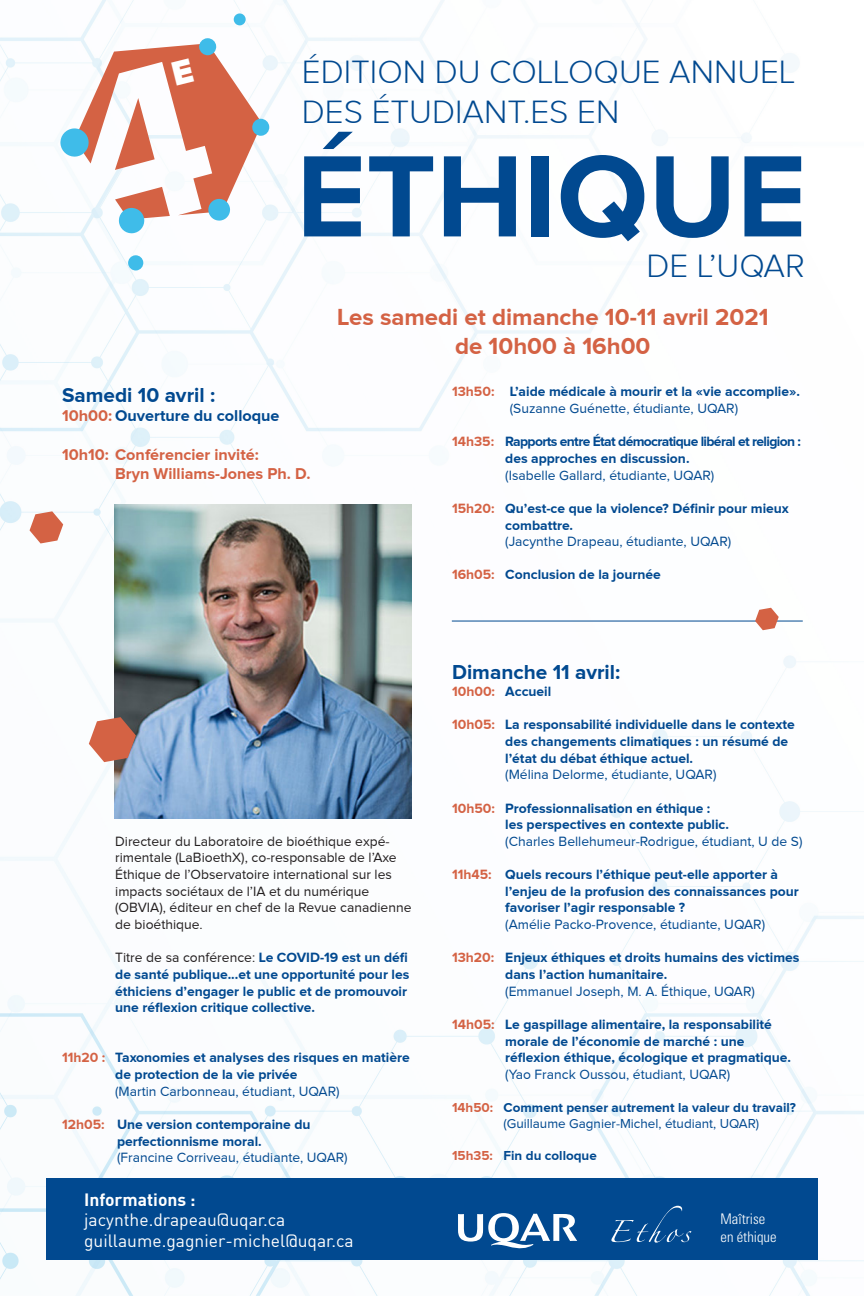
<style>
.page{position:relative;width:864px;height:1296px;background:#fff}
.page>*{position:absolute;margin:0;border:0;box-sizing:border-box;transform-origin:0 0}
.t1{font:700 120px "Proxima Nova";color:#014990}
.t2{font:300 33.3px/40px "Proxima Nova";color:#014990}
.t3{font:700 24px/28.8px "Proxima Nova";color:#d46244;text-align:center}
.t4{font:700 20.8px "Proxima Nova";color:#014990}
.t5{font:17.4px "DIN";color:#fff}
.t6{font:700 17.4px "DIN";color:#fff}
.t7{font:700 16.2px/19.4px "Proxima Nova";color:#d46244}
.t8{font:700 16.2px "Proxima Nova";color:#014990}
.t9{font:300 condensed 14.6px/17.6px "Univers";color:#fff}
.t10{font:700 13.9px/16.7px "Proxima Nova";color:#014990}
.t11{font:13.9px/16.7px "Proxima Nova";color:#231f20}
.t12{font:700 13.9px/16.7px "Proxima Nova";letter-spacing:-.045em;color:#014990}
.t13{font:700 13.4px/16.1px "Proxima Nova";color:#014990}
.s1{color:#d46244}
.s2{font-weight:400}
.s3{font-weight:400;color:#231f20}
</style>
<div class="page">
<img style="left:0;top:0;width:864px;height:1296px">
<div style="left:46px;top:1179px;width:771px;height:81px;background:#014990"></div>
<svg style="left:458px;top:1213px;width:119px;height:35px"></svg>
<svg style="left:611px;top:1206px;width:80px;height:37px"></svg>
<svg style="left:233px;top:13px;width:13px;height:13px"></svg>
<svg style="left:128px;top:255px;width:16px;height:16px"></svg>
<svg style="left:30px;top:511px;width:33px;height:32px"></svg>
<img style="left:115px;top:505px;width:297px;height:313px">
<svg style="left:89px;top:717px;width:47px;height:45px;background:#c97b69"></svg>
<hr style="left:452px;top:621px;width:351px;height:1px;background:#014990">
<svg style="left:755px;top:608px;width:24px;height:22px"></svg>
<svg style="left:60px;top:38px;width:210px;height:196px"></svg>
<p class="t2" style="left:302px;top:51px;width:495px">ÉDITION DU COLLOQUE ANNUEL<br>DES ÉTUDIANT.ES EN</p>
<p class="t1" style="left:296px;top:128px;width:512px">ÉTHIQUE</p>
<p class="t4" style="left:62px;top:383px;width:155px">Samedi 10 avril :</p>
<p class="t8" style="left:62px;top:407px;width:219px"><span class="s1">10h00:</span> Ouverture du colloque</p>
<p class="t7" style="left:115px;top:445px;width:197px;text-indent:-53px">10h10: Conférencier invité:<br>Bryn Williams-Jones Ph. D.</p>
<p class="t2" style="left:647px;top:245px;width:160px">DE L’UQAR</p>
<p class="t3" style="left:337px;top:303px;width:433px">Les samedi et dimanche 10-11 avril 2021 de 10h00 à 16h00</p>
<p class="t10" style="left:452px;top:383px;width:349px;text-align:center"><span class="s1">13h50:</span> L’aide médicale à mourir et la «vie accomplie». <span class="s2">(Suzanne Guénette, étudiante, UQAR)</span></p>
<p class="t12" style="left:505px;top:433px;width:297px;text-indent:-53px"><span class="s1">14h35:</span> Rapports entre État démocratique libéral et religion : des approches en discussion.<br><span class="s2">(Isabelle Gallard, étudiante, UQAR)</span></p>
<p class="t10" style="left:505px;top:500px;width:285px;text-indent:-53px"><span class="s1">15h20:</span> Qu’est-ce que la violence? Définir pour mieux combattre.<br><span class="s2">(Jacynthe Drapeau, étudiante, UQAR)</span></p>
<p class="t10" style="left:452px;top:566px;width:210px"><span class="s1">16h05:</span> Conclusion de la journée</p>
<p class="t11" style="left:115px;top:833px;width:298px">Directeur du Laboratoire de bioéthique expé&shy;rimentale (LaBioethX), co-responsable de l’Axe Éthique de l’Observatoire international sur les impacts sociétaux de l’IA et du numérique (OBVIA), éditeur en chef de la Revue canadienne de bioéthique.</p>
<p class="t10" style="left:115px;top:949px;width:296px"><span class="s3">Titre de sa conférence:</span> Le COVID-19 est un défi de santé publique...et une opportunité pour les éthiciens d’engager le public et de promouvoir une réflexion critique collective.</p>
<p class="t10" style="left:115px;top:1049px;width:296px;text-indent:-53px"><span class="s1">11h20 :</span> Taxonomies et analyses des risques en matière de protection de la vie privée<br><span class="s2">(Martin Carbonneau, étudiant, UQAR)</span></p>
<p class="t10" style="left:117px;top:1116px;width:232px;text-indent:-55px"><span class="s1">12h05:</span> Une version contemporaine du perfectionnisme moral.<br><span class="s2">(Francine Corriveau, étudiante, UQAR)</span></p>
<p class="t6" style="left:84px;top:1188px;width:113px">Informations :</p>
<p class="t5" style="left:84px;top:1209px;width:203px">jacynthe.drapeau@uqar.ca</p>
<p class="t5" style="left:84px;top:1230px;width:271px">guillaume.gagnier-michel@uqar.ca</p>
<p class="t4" style="left:452px;top:661px;width:170px">Dimanche 11 avril:</p>
<p class="t10" style="left:452px;top:683px;width:101px"><span class="s1">10h00:</span> Accueil</p>
<p class="t10" style="left:505px;top:716px;width:291px;text-indent:-53px"><span class="s1">10h05:</span> La responsabilité individuelle dans le contexte des changements climatiques : un résumé de l’état du débat éthique actuel.<br><span class="s2">(Mélina Delorme, étudiante, UQAR)</span></p>
<p class="t10" style="left:505px;top:799px;width:299px;text-indent:-53px"><span class="s1">10h50:</span> Professionnalisation en éthique :<br>les perspectives en contexte public.<br><span class="s2">(Charles Bellehumeur-Rodrigue, étudiant, U de S)</span></p>
<p class="t10" style="left:505px;top:866px;width:295px;text-indent:-53px"><span class="s1">11h45:</span> Quels recours l’éthique peut-elle apporter à l’enjeu de la profusion des connaissances pour favoriser l’agir responsable ?<br><span class="s2">(Amélie Packo-Provence, étudiante, UQAR)</span></p>
<p class="t10" style="left:505px;top:949px;width:296px;text-indent:-53px"><span class="s1">13h20:</span> Enjeux éthiques et droits humains des victimes dans l’action humanitaire.<br><span class="s2">(Emmanuel Joseph, M. A. Éthique, UQAR)</span></p>
<p class="t10" style="left:505px;top:1016px;width:287px;text-indent:-53px"><span class="s1">14h05:</span> Le gaspillage alimentaire, la responsabilité morale de l’économie de marché : une réflexion éthique, écologique et pragmatique. <span class="s2">(Yao Franck Oussou, étudiant, UQAR)</span></p>
<p class="t13" style="left:504px;top:1099px;width:294px;text-indent:-51px"><span class="s1">14h50:</span> Comment penser autrement la valeur du travail? <span class="s2">(Guillaume Gagnier-Michel, étudiant, UQAR)</span></p>
<p class="t13" style="left:452px;top:1147px;width:146px"><span class="s1">15h35:</span> Fin du colloque</p>
<p class="t9" style="left:721px;top:1210px;width:58px">Maîtrise en éthique</p>
</div>
